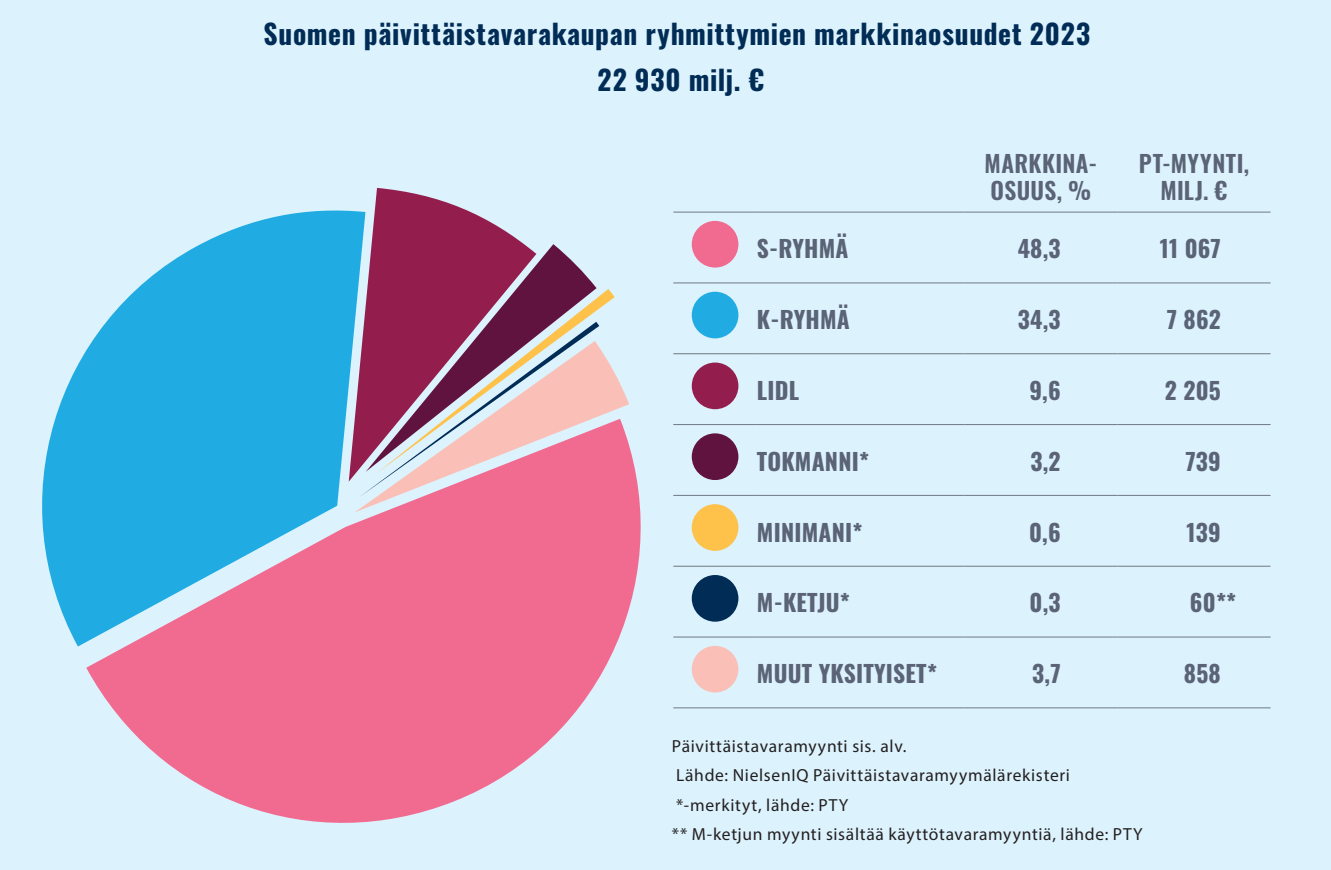
<style>
.page{position:relative;width:1331px;height:870px;background:#fff}
.page>*{position:absolute;margin:0;border:0;box-sizing:border-box;transform-origin:0 0}
.t1{font:700 27.5px/46px "Oswald";letter-spacing:.025em;color:#002c56;text-align:center}
.t2{font:700 23.5px "Oswald";letter-spacing:.01em;color:#5b6376}
.t3{font:600 23.5px/27.5px "Oswald";letter-spacing:.02em;color:#5b6376}
.t4{font:17.5px/29.5px "Myriad Pro";letter-spacing:.04em;color:#231f20}
</style>
<div class="page">
<div style="left:0;top:0;width:1330px;height:869px;background:#dcf2fc"></div>
<hr style="left:673px;top:211px;width:83px;height:1px;background:#6f7983">
<hr style="left:756px;top:211px;width:208px;height:1px;background:#6f7983">
<hr style="left:673px;top:282px;width:83px;height:1px;background:#6f7983">
<hr style="left:756px;top:282px;width:208px;height:1px;background:#6f7983">
<hr style="left:673px;top:353px;width:83px;height:1px;background:#6f7983">
<hr style="left:756px;top:353px;width:208px;height:1px;background:#6f7983">
<hr style="left:673px;top:424px;width:83px;height:1px;background:#6f7983">
<hr style="left:756px;top:424px;width:208px;height:1px;background:#6f7983">
<hr style="left:673px;top:495px;width:83px;height:1px;background:#6f7983">
<hr style="left:756px;top:495px;width:208px;height:1px;background:#6f7983">
<hr style="left:673px;top:565px;width:83px;height:1px;background:#6f7983">
<hr style="left:756px;top:565px;width:208px;height:1px;background:#6f7983">
<hr style="left:673px;top:636px;width:83px;height:1px;background:#6f7983">
<hr style="left:756px;top:636px;width:208px;height:1px;background:#6f7983">
<hr style="left:673px;top:707px;width:83px;height:1px;background:#6f7983">
<hr style="left:756px;top:707px;width:208px;height:1px;background:#6f7983">
<hr style="left:964px;top:211px;width:153px;height:1px;background:#6f7983">
<hr style="left:1117px;top:211px;width:153px;height:1px;background:#6f7983">
<hr style="left:964px;top:282px;width:153px;height:1px;background:#6f7983">
<hr style="left:1117px;top:282px;width:153px;height:1px;background:#6f7983">
<hr style="left:964px;top:353px;width:153px;height:1px;background:#6f7983">
<hr style="left:1117px;top:353px;width:153px;height:1px;background:#6f7983">
<hr style="left:964px;top:424px;width:153px;height:1px;background:#6f7983">
<hr style="left:1117px;top:424px;width:153px;height:1px;background:#6f7983">
<hr style="left:964px;top:495px;width:153px;height:1px;background:#6f7983">
<hr style="left:1117px;top:495px;width:153px;height:1px;background:#6f7983">
<hr style="left:1117px;top:636px;width:153px;height:1px;background:#6f7983">
<hr style="left:964px;top:565px;width:153px;height:1px;background:#6f7983">
<hr style="left:1117px;top:565px;width:153px;height:1px;background:#6f7983">
<hr style="left:1117px;top:707px;width:153px;height:1px;background:#6f7983">
<hr style="left:964px;top:636px;width:153px;height:1px;background:#6f7983">
<hr style="left:964px;top:707px;width:153px;height:1px;background:#6f7983">
<div style="left:691px;top:221px;width:47px;height:46px;background:#f16b91;border-radius:50%"></div>
<div style="left:691px;top:291px;width:47px;height:47px;background:#20ace3;border-radius:50%"></div>
<div style="left:691px;top:362px;width:47px;height:47px;background:#931e4d;border-radius:50%"></div>
<div style="left:691px;top:433px;width:47px;height:47px;background:#61133f;border-radius:50%"></div>
<div style="left:691px;top:504px;width:47px;height:46px;background:#fec14a;border-radius:50%"></div>
<div style="left:691px;top:575px;width:47px;height:46px;background:#002c56;border-radius:50%"></div>
<div style="left:691px;top:645px;width:47px;height:47px;background:#fac0b8;border-radius:50%"></div>
<svg style="left:86px;top:424px;width:593px;height:399px;fill:#f16b91"></svg>
<svg style="left:42px;top:210px;width:323px;height:436px;fill:#20ace3"></svg>
<svg style="left:348px;top:188px;width:176px;height:293px"></svg>
<svg style="left:365px;top:244px;width:231px;height:45px;background:#943c64"></svg>
<svg style="left:359px;top:289px;width:255px;height:52px"></svg>
<svg style="left:354px;top:341px;width:275px;height:171px"></svg>
<h1 class="t1" style="left:263px;top:12px;width:828px">Suomen päivittäistavarakaupan ryhmittymien markkinaosuudet 2023<br>22 930 milj. €</h1>
<h2 class="t3" style="left:984px;top:150px;width:114px">MARKKINA-<br>OSUUS, %</h2>
<h2 class="t3" style="left:1138px;top:150px;width:112px;text-align:center">PT-MYYNTI,<br>MILJ. €</h2>
<h2 class="t2" style="left:756px;top:236px;width:93px">S-RYHMÄ</h2>
<h2 class="t2" style="left:1017px;top:236px;width:44px">48,3</h2>
<h2 class="t2" style="left:1159px;top:236px;width:63px">11 067</h2>
<h2 class="t2" style="left:756px;top:307px;width:94px">K-RYHMÄ</h2>
<h2 class="t2" style="left:1017px;top:307px;width:44px">34,3</h2>
<h2 class="t2" style="left:1166px;top:307px;width:56px">7 862</h2>
<h2 class="t2" style="left:756px;top:378px;width:44px">LIDL</h2>
<h2 class="t2" style="left:1029px;top:378px;width:33px">9,6</h2>
<h2 class="t2" style="left:1164px;top:378px;width:58px">2 205</h2>
<h2 class="t2" style="left:756px;top:448px;width:114px">TOKMANNI*</h2>
<h2 class="t2" style="left:1030px;top:448px;width:32px">3,2</h2>
<h2 class="t2" style="left:1185px;top:448px;width:37px">739</h2>
<h2 class="t2" style="left:756px;top:519px;width:107px">MINIMANI*</h2>
<h2 class="t2" style="left:1028px;top:519px;width:33px">0,6</h2>
<h2 class="t2" style="left:1186px;top:519px;width:36px">139</h2>
<h2 class="t2" style="left:756px;top:590px;width:94px">M-KETJU*</h2>
<h2 class="t2" style="left:1029px;top:590px;width:33px">0,3</h2>
<h2 class="t2" style="left:1189px;top:590px;width:48px">60**</h2>
<h2 class="t2" style="left:756px;top:661px;width:181px">MUUT YKSITYISET*</h2>
<h2 class="t2" style="left:1031px;top:661px;width:30px">3,7</h2>
<h2 class="t2" style="left:1183px;top:661px;width:38px">858</h2>
<p class="t4" style="left:671px;top:730px;width:472px">Päivittäistavaramyynti sis. alv.<br>Lähde: NielsenIQ Päivittäistavaramyymälärekisteri *-merkityt, lähde: PTY<br>** M-ketjun myynti sisältää käyttötavaramyyntiä, lähde: PTY</p>
</div>
